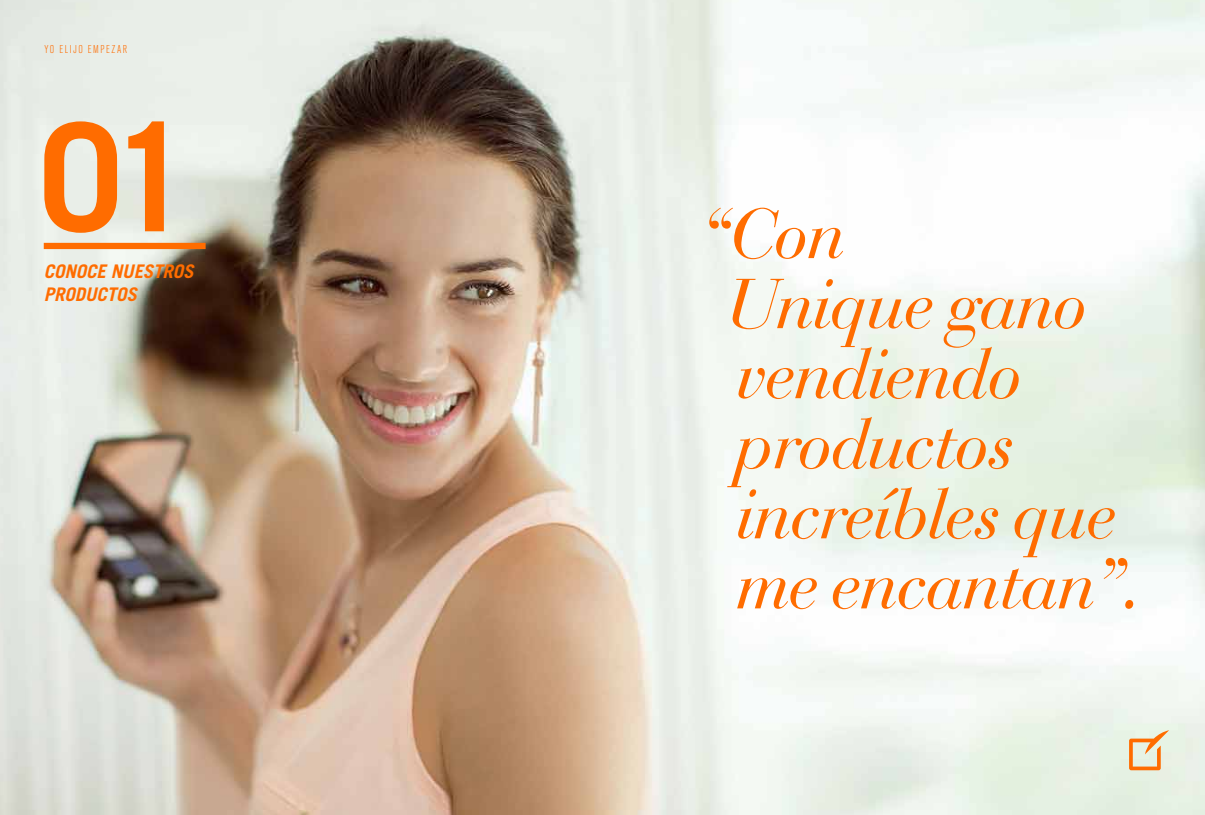
<style>
.page{position:relative;width:1205px;height:815px;background:#fff}
.page>*{position:absolute;margin:0;border:0;box-sizing:border-box;transform-origin:0 0}
.t1{font:700 150px "Trade Gothic LT Std";color:#ff6c00}
.t2{font:italic 70px/70px "Bauer Bodoni Std";letter-spacing:-.03em;color:#ff6c00}
.t3{font:italic 700 18.75px/22.5px "Trade Gothic LT Std";letter-spacing:-.005em;color:#ff6c00}
.t4{font:300 condensed 11.25px "Akzidenz Grotesk Std";letter-spacing:.13em;color:#ff6c00}
</style>
<div class="page">
<img style="left:0;top:0;width:1204px;height:814px">
<svg style="left:1128px;top:730px;width:40px;height:40px;background:#eecba1"></svg>
<div style="left:44px;top:243px;width:161px;height:6px;background:#ff6c00"></div>
<p class="t4" style="left:44px;top:43px;width:84px">YO ELIJO EMPEZAR</p>
<h1 class="t1" style="left:39px;top:92px;width:156px">01</h1>
<p class="t3" style="left:44px;top:260px;width:151px">CONOCE NUESTROS<br>PRODUCTOS</p>
<p class="t2" style="left:726px;top:205px;width:417px;text-indent:-27px">“Con<br>Unique gano vendiendo productos increíbles que me encantan”.</p>
</div>
